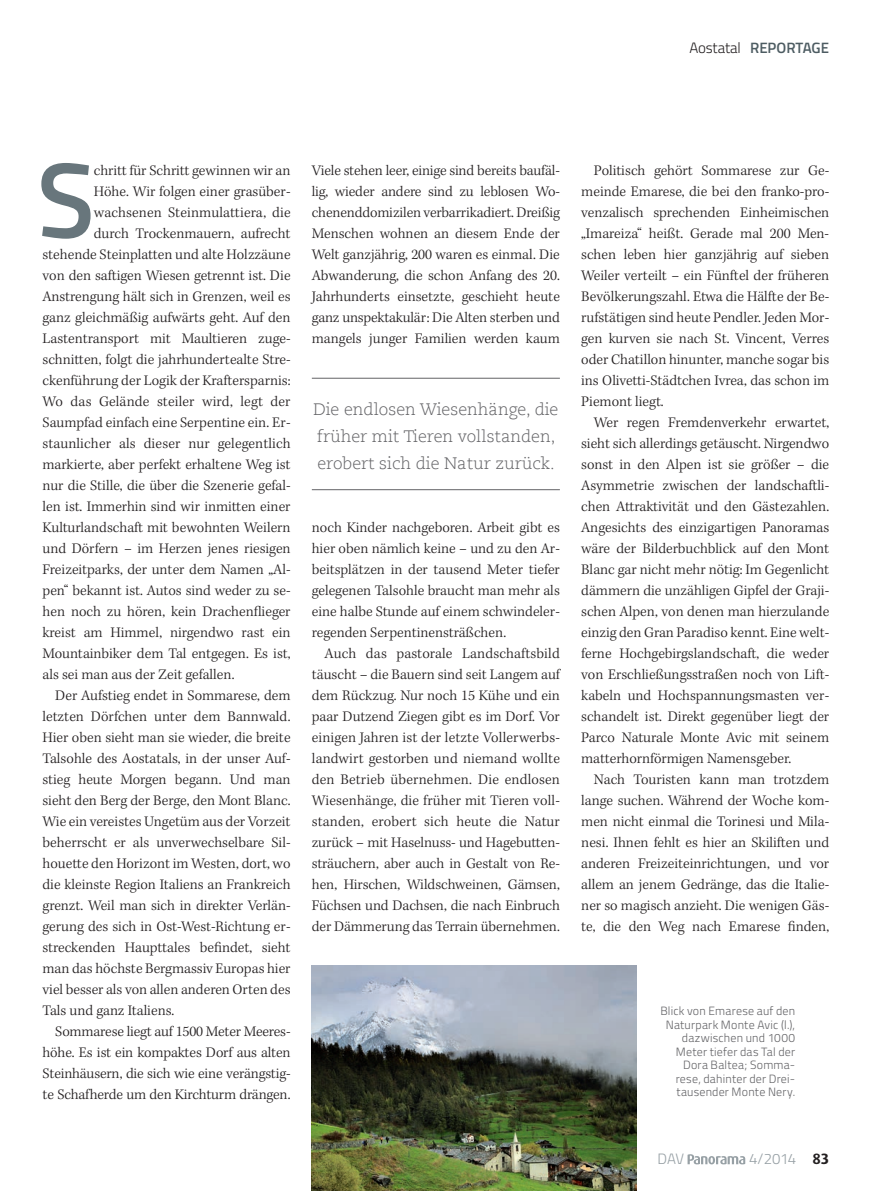
<style>
.page{position:relative;width:893px;height:1191px;background:#fff}
.page>*{position:absolute;margin:0;border:0;box-sizing:border-box;transform-origin:0 0}
.t1{font:600 106.95px "Titillium";color:#68767c}
.t2{font:300 16.5px/27px "Caecilia LT Std";color:#636366}
.t3{font:300 15px/21px "Kepler Std";color:#231f20;text-align:justify}
.t4{font:600 15px "Titillium";color:#4d5c62}
.t5{font:300 15px "Titillium";letter-spacing:-.02em;color:#97a0a5}
.t6{font:300 12px/13.5px "Titillium";letter-spacing:.015em;color:#636366;text-align:right}
.s1{font-weight:300;color:#231f20}
.s2{font-family:"Dax";font-weight:700;color:#231f20}
</style>
<div class="page">
<svg style="left:687px;top:1154px;width:58px;height:10px"></svg>
<img style="left:312px;top:965px;width:324px;height:226px">
<hr style="left:312px;top:378px;width:248px;height:1px;background:#636366">
<hr style="left:312px;top:489px;width:248px;height:1px;background:#636366">
<p class="t4" style="left:689px;top:36px;width:141px"><span class="s1">Aostatal</span> REPORTAGE</p>
<h1 class="t1" style="left:37px;top:120px;width:51px">S</h1>
<p class="t3" style="left:94px;top:160px;width:198px">chritt für Schritt gewinnen wir an</p>
<p class="t3" style="left:94px;top:181px;width:198px">Höhe. Wir folgen einer grasüber-</p>
<p class="t3" style="left:94px;top:202px;width:198px">wachsenen Steinmulattiera, die</p>
<p class="t3" style="left:94px;top:223px;width:198px">durch Trockenmauern, aufrecht</p>
<p class="t3" style="left:43px;top:244px;width:250px">stehende Steinplatten und alte Holzzäune</p>
<p class="t3" style="left:43px;top:265px;width:250px">von den saftigen Wiesen getrennt ist. Die</p>
<p class="t3" style="left:43px;top:286px;width:250px">Anstrengung hält sich in Grenzen, weil es</p>
<p class="t3" style="left:43px;top:307px;width:249px">ganz gleichmäßig aufwärts geht. Auf den</p>
<p class="t3" style="left:43px;top:328px;width:250px">Lastentransport mit Maultieren zuge-</p>
<p class="t3" style="left:43px;top:349px;width:250px">schnitten, folgt die jahrhundertealte Stre-</p>
<p class="t3" style="left:43px;top:370px;width:250px">ckenführung der Logik der Kraftersparnis:</p>
<p class="t3" style="left:43px;top:391px;width:250px">Wo das Gelände steiler wird, legt der</p>
<p class="t3" style="left:43px;top:412px;width:250px">Saumpfad einfach eine Serpentine ein. Er-</p>
<p class="t3" style="left:43px;top:433px;width:250px">staunlicher als dieser nur gelegentlich</p>
<p class="t3" style="left:43px;top:454px;width:250px">markierte, aber perfekt erhaltene Weg ist</p>
<p class="t3" style="left:43px;top:475px;width:250px">nur die Stille, die über die Szenerie gefal-</p>
<p class="t3" style="left:43px;top:496px;width:250px">len ist. Immerhin sind wir inmitten einer</p>
<p class="t3" style="left:43px;top:517px;width:250px">Kulturlandschaft mit bewohnten Weilern</p>
<p class="t3" style="left:43px;top:538px;width:250px">und Dörfern – im Herzen jenes riesigen</p>
<p class="t3" style="left:43px;top:559px;width:250px">Freizeitparks, der unter dem Namen „Al-</p>
<p class="t3" style="left:43px;top:580px;width:250px">pen“ bekannt ist. Autos sind weder zu se-</p>
<p class="t3" style="left:43px;top:601px;width:250px">hen noch zu hören, kein Drachenflieger</p>
<p class="t3" style="left:43px;top:622px;width:250px">kreist am Himmel, nirgendwo rast ein</p>
<p class="t3" style="left:43px;top:643px;width:250px">Mountainbiker dem Tal entgegen. Es ist,</p>
<p class="t3" style="left:43px;top:664px;width:194px">als sei man aus der Zeit gefallen.</p>
<p class="t3" style="left:55px;top:685px;width:237px">Der Aufstieg endet in Sommarese, dem</p>
<p class="t3" style="left:43px;top:706px;width:250px">letzten Dörfchen unter dem Bannwald.</p>
<p class="t3" style="left:43px;top:727px;width:250px">Hier oben sieht man sie wieder, die breite</p>
<p class="t3" style="left:43px;top:748px;width:250px">Talsohle des Aostatals, in der unser Auf-</p>
<p class="t3" style="left:43px;top:769px;width:250px">stieg heute Morgen begann. Und man</p>
<p class="t3" style="left:43px;top:790px;width:250px">sieht den Berg der Berge, den Mont Blanc.</p>
<p class="t3" style="left:43px;top:811px;width:249px">Wie ein vereistes Ungetüm aus der Vorzeit</p>
<p class="t3" style="left:43px;top:832px;width:250px">beherrscht er als unverwechselbare Sil-</p>
<p class="t3" style="left:43px;top:853px;width:250px">houette den Horizont im Westen, dort, wo</p>
<p class="t3" style="left:43px;top:874px;width:250px">die kleinste Region Italiens an Frankreich</p>
<p class="t3" style="left:43px;top:895px;width:250px">grenzt. Weil man sich in direkter Verlän-</p>
<p class="t3" style="left:43px;top:916px;width:250px">gerung des sich in Ost-West-Richtung er-</p>
<p class="t3" style="left:43px;top:937px;width:250px">streckenden Haupttales befindet, sieht</p>
<p class="t3" style="left:43px;top:958px;width:250px">man das höchste Bergmassiv Europas hier</p>
<p class="t3" style="left:43px;top:979px;width:250px">viel besser als von allen anderen Orten des</p>
<p class="t3" style="left:43px;top:1000px;width:133px">Tals und ganz Italiens.</p>
<p class="t3" style="left:55px;top:1021px;width:237px">Sommarese liegt auf 1500 Meter Meeres-</p>
<p class="t3" style="left:43px;top:1042px;width:250px">höhe. Es ist ein kompaktes Dorf aus alten</p>
<p class="t3" style="left:43px;top:1063px;width:250px">Steinhäusern, die sich wie eine verängstig-</p>
<p class="t3" style="left:43px;top:1084px;width:250px">te Schafherde um den Kirchturm drängen.</p>
<p class="t3" style="left:312px;top:160px;width:250px">Viele stehen leer, einige sind bereits baufäl&shy;lig, wieder andere sind zu leblosen Wo&shy;chenenddomizilen verbarrikadiert. Dreißig Menschen wohnen an diesem Ende der Welt ganzjährig, 200 waren es einmal. Die Abwanderung, die schon Anfang des 20.<br>Jahrhunderts einsetzte, geschieht heute ganz unspektakulär: Die Alten sterben und mangels junger Familien werden kaum</p>
<p class="t2" style="left:313px;top:396px;width:247px">Die endlosen Wiesenhänge, die früher mit Tieren vollstanden, erobert sich die Natur zurück.</p>
<p class="t3" style="left:312px;top:517px;width:250px">noch Kinder nachgeboren. Arbeit gibt es hier oben nämlich keine – und zu den Ar&shy;beitsplätzen in der tausend Meter tiefer gelegenen Talsohle braucht man mehr als eine halbe Stunde auf einem schwindeler&shy;regenden Serpentinensträßchen.</p>
<p class="t3" style="left:312px;top:643px;width:250px;text-indent:13px">Auch das pastorale Landschaftsbild täuscht – die Bauern sind seit Langem auf dem Rückzug. Nur noch 15 Kühe und ein paar Dutzend Ziegen gibt es im Dorf. Vor einigen Jahren ist der letzte Vollerwerbs&shy;landwirt gestorben und niemand wollte den Betrieb übernehmen. Die endlosen Wiesenhänge, die früher mit Tieren voll&shy;standen, erobert sich heute die Natur zurück – mit Haselnuss- und Hagebutten&shy;sträuchern, aber auch in Gestalt von Re&shy;hen, Hirschen, Wildschweinen, Gämsen, Füchsen und Dachsen, die nach Einbruch der Dämmerung das Terrain übernehmen.</p>
<p class="t3" style="left:581px;top:160px;width:250px;text-indent:13px">Politisch gehört Sommarese zur Ge&shy;meinde Emarese, die bei den franko-pro&shy;venzalisch sprechenden Einheimischen „Imareiza“ heißt. Gerade mal 200 Men&shy;schen leben hier ganzjährig auf sieben Weiler verteilt – ein Fünftel der früheren Bevölkerungszahl. Etwa die Hälfte der Be&shy;rufstätigen sind heute Pendler. Jeden Mor&shy;gen kurven sie nach St. Vincent, Verres oder Chatillon hinunter, manche sogar bis ins Olivetti-Städtchen Ivrea, das schon im Piemont liegt.</p>
<p class="t3" style="left:581px;top:412px;width:250px;text-indent:13px">Wer regen Fremdenverkehr erwartet, sieht sich allerdings getäuscht. Nirgendwo sonst in den Alpen ist sie größer – die Asymmetrie zwischen der landschaftli&shy;chen Attraktivität und den Gästezahlen.<br>Angesichts des einzigartigen Panoramas wäre der Bilderbuchblick auf den Mont Blanc gar nicht mehr nötig: Im Gegenlicht dämmern die unzähligen Gipfel der Graji&shy;schen Alpen, von denen man hierzulande einzig den Gran Paradiso kennt. Eine welt&shy;ferne Hochgebirgslandschaft, die weder von Erschließungsstraßen noch von Lift&shy;kabeln und Hochspannungsmasten ver&shy;schandelt ist. Direkt gegenüber liegt der Parco Naturale Monte Avic mit seinem matterhornförmigen Namensgeber.</p>
<p class="t3" style="left:581px;top:769px;width:250px;text-indent:13px">Nach Touristen kann man trotzdem lange suchen. Während der Woche kom&shy;men nicht einmal die Torinesi und Mila&shy;nesi. Ihnen fehlt es hier an Skiliften und anderen Freizeiteinrichtungen, und vor allem an jenem Gedränge, das die Italie&shy;ner so magisch anzieht. Die wenigen Gäs&shy;te, die den Weg nach Emarese finden,</p>
<p class="t6" style="left:660px;top:1003px;width:136px">Blick von Emarese auf den<br>Naturpark Monte Avic (l.), dazwischen und 1000<br>Meter tiefer das Tal der<br>Dora Baltea; Somma&shy;rese, dahinter der Drei&shy;tausender Monte Nery.</p>
<p class="t5" style="left:657px;top:1148px;width:28px">DAV</p>
<p class="t5" style="left:749px;top:1148px;width:82px">4/2014 <span class="s2">83</span></p>
</div>
